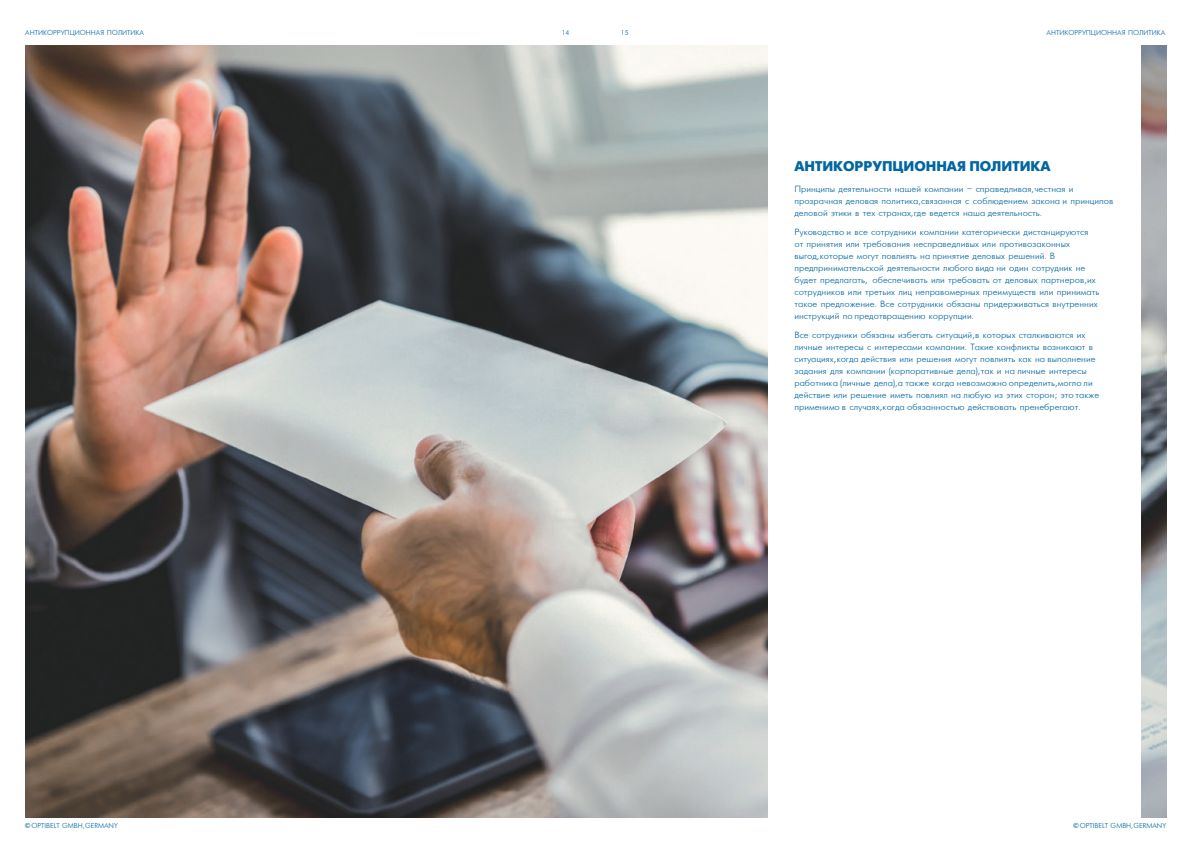
<style>
.page{position:relative;width:1191px;height:842px;background:#fff}
.page>*{position:absolute;margin:0;border:0;box-sizing:border-box;transform-origin:0 0}
.t1{font:700 14px "Futura Futuris C";color:#0067a2}
.t2{font:9px/12px "Futuris";color:#0067a2;scale:1.04 1}
.t3{font:7px "Futuris";color:#0067a2}
</style>
<div class="page">
<img style="left:25px;top:46px;width:1141px;height:771px">
<div style="left:767px;top:38px;width:373px;height:784px;background:#fff"></div>
<p class="t3" style="left:25px;top:29px;width:120px">АНТИКОРРУПЦИОННАЯ ПОЛИТИКА</p>
<p class="t3" style="left:25px;top:822px;width:94px">© OPTIBELT GMBH,GERMANY</p>
<p class="t3" style="left:562px;top:29px;width:9px">14</p>
<p class="t3" style="left:621px;top:29px;width:9px">15</p>
<p class="t3" style="left:1046px;top:29px;width:120px">АНТИКОРРУПЦИОННАЯ ПОЛИТИКА</p>
<h1 class="t1" style="left:794px;top:159px;width:258px">АНТИКОРРУПЦИОННАЯ ПОЛИТИКА</h1>
<p class="t2" style="left:794px;top:183px;width:308px">Принципы деятельности нашей компании – справедливая,честная и прозрачная деловая политика,связанная с соблюдением закона и принципов деловой этики в тех странах,где ведется наша деятельность.</p>
<p class="t2" style="left:794px;top:226px;width:295px">Руководство и все сотрудники компании категорически дистанцируются от принятия или требования несправедливых или противозаконных выгод,которые могут повлиять на принятие деловых решений. В предпринимательской деятельности любого вида ни один сотрудник не будет предлагать, обеспечивать или требовать от деловых партнеров,их сотрудников или третьих лиц неправомерных преимуществ или принимать такое предложение. Все сотрудники обязаны придерживаться внутренних инструкций по предотвращению коррупции.</p>
<p class="t2" style="left:794px;top:329px;width:294px">Все сотрудники обязаны избегать ситуаций,в которых сталкиваются их личные интересы с интересами компании. Такие конфликты возникают в ситуациях,когда действия или решения могут повлиять как на выполнение задания для компании (корпоративные дела),так и на личные интересы работника (личные дела),а также когда невозможно определить,могло ли действие или решение иметь повлиял на любую из этих сторон; это также применимо в случаях,когда обязанностью действовать пренебрегают.</p>
<p class="t3" style="left:1073px;top:822px;width:94px">© OPTIBELT GMBH,GERMANY</p>
</div>
